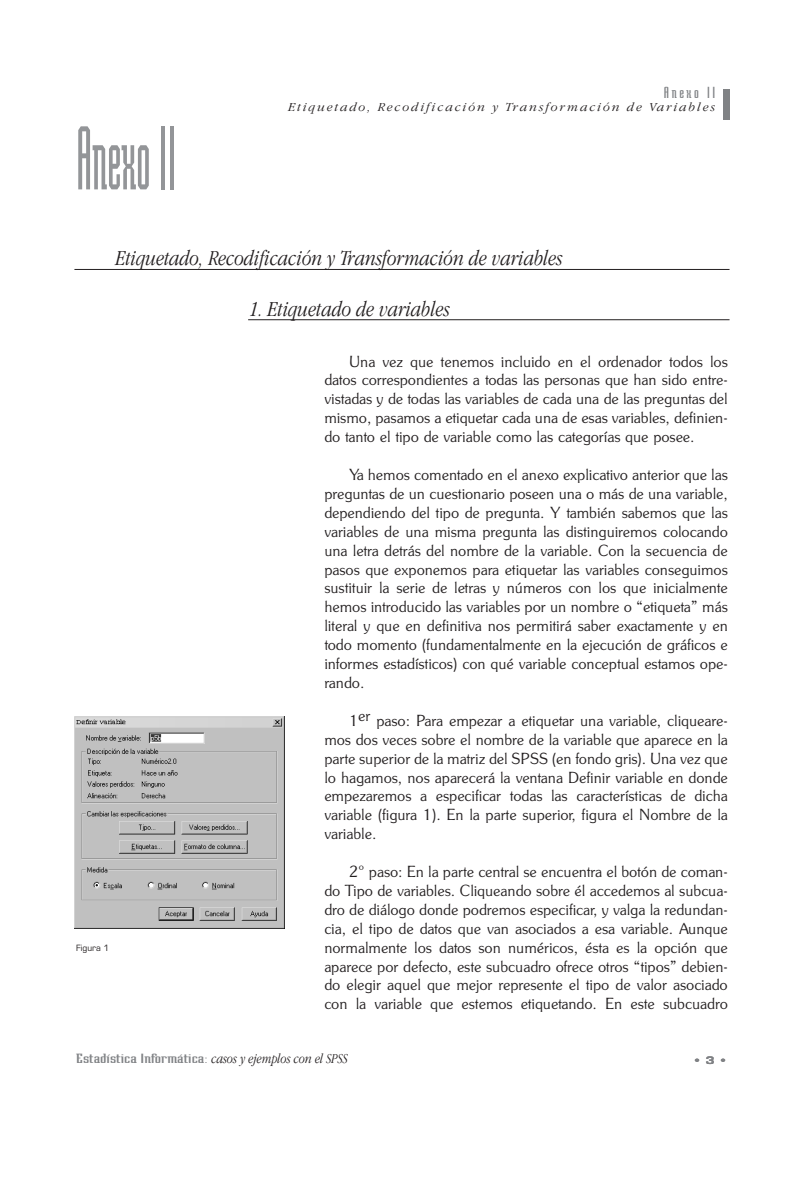
<style>
.page{position:relative;width:804px;height:1191px;background:#fff}
.page>*{position:absolute;margin:0;border:0;box-sizing:border-box;transform-origin:0 0}
.t1{font:94.5px "Teknik Plain";color:#939598;scale:.67 1}
.t2{font:italic 300 22.05px "Apple Garamond";color:#231f20}
.t3{font:16.8px "Teknik Plain";letter-spacing:.125em;color:#808285;scale:1.25 1}
.Body_Text_2{font:15.75px/18.9px "Cg Souvenir Gth Lt";color:#231f20;text-align:justify}
.t4{font:14px "Teknik Plain";color:#808285;scale:2 1}
.t5{font:italic 300 12.6px "Apple Garamond";letter-spacing:.125em;color:#231f20;scale:1.25 1}
.t6{font:700 11.2px "Eurostile T";color:#808285;scale:1.25 1}
.t7{font:9.45px "Eurostile T";color:#231f20}
.s1{font-family:"Apple Garamond";font-weight:300;font-style:italic;color:#231f20}
</style>
<div class="page">
<div style="left:723px;top:89px;width:6px;height:31px;background:#808285"></div>
<hr style="left:248px;top:319px;width:481px;height:1px;background:#231f20">
<hr style="left:74px;top:269px;width:655px;height:1px;background:#231f20">
<img style="left:74px;top:717px;width:210px;height:212px">
<p class="t1" style="left:76px;top:101px;width:150px">Anexo II</p>
<p class="t3" style="left:663px;top:83px;width:43px">Anexo II</p>
<p class="t5" style="left:288px;top:99px;width:343px">Etiquetado, Recodificación y Transformación de Variables</p>
<p class="t2" style="left:116px;top:245px;width:448px">Etiquetado, Recodificación y Transformación de variables</p>
<p class="t7" style="left:76px;top:943px;width:35px">Figura 1</p>
<p class="t2" style="left:250px;top:296px;width:202px">1. Etiquetado de variables</p>
<p class="Body_Text_2" style="left:324px;top:351px;width:405px;text-indent:25px">Una vez que tenemos incluido en el ordenador todos los datos correspondientes a todas las personas que han sido entre&shy;vistadas y de todas las variables de cada una de las preguntas del mismo, pasamos a etiquetar cada una de esas variables, definien&shy;do tanto el tipo de variable como las categorías que posee.</p>
<p class="Body_Text_2" style="left:324px;top:465px;width:405px;text-indent:25px">Ya hemos comentado en el anexo explicativo anterior que las preguntas de un cuestionario poseen una o más de una variable, dependiendo del tipo de pregunta. Y también sabemos que las variables de una misma pregunta las distinguiremos colocando una letra detrás del nombre de la variable. Con la secuencia de pasos que exponemos para etiquetar las variables conseguimos sustituir la serie de letras y números con los que inicialmente hemos introducido las variables por un nombre o “etiqueta” más literal y que en definitiva nos permitirá saber exactamente y en todo momento (fundamentalmente en la ejecución de gráficos e informes estadísticos) con qué variable conceptual estamos ope&shy;rando.</p>
<p class="Body_Text_2" style="left:324px;top:711px;width:405px;text-indent:25px">1er paso: Para empezar a etiquetar una variable, cliqueare&shy;mos dos veces sobre el nombre de la variable que aparece en la parte superior de la matriz del SPSS (en fondo gris). Una vez que lo hagamos, nos aparecerá la ventana Definir variable en donde empezaremos a especificar todas las características de dicha variable (figura 1). En la parte superior, figura el Nombre de la variable.</p>
<p class="Body_Text_2" style="left:324px;top:862px;width:405px;text-indent:25px">2º paso: En la parte central se encuentra el botón de coman&shy;do Tipo de variables. Cliqueando sobre él accedemos al subcua&shy;dro de diálogo donde podremos especificar, y valga la redundan&shy;cia, el tipo de datos que van asociados a esa variable. Aunque normalmente los datos son numéricos, ésta es la opción que aparece por defecto, este subcuadro ofrece otros “tipos” debien&shy;do elegir aquel que mejor represente el tipo de valor asociado con la variable que estemos etiquetando. En este subcuadro</p>
<p class="t4" style="left:76px;top:1049px;width:137px">Estadística Informática: <span class="s1">casos y ejemplos con el SPSS</span></p>
<p class="t6" style="left:692px;top:1054px;width:30px">• 3 •</p>
</div>
